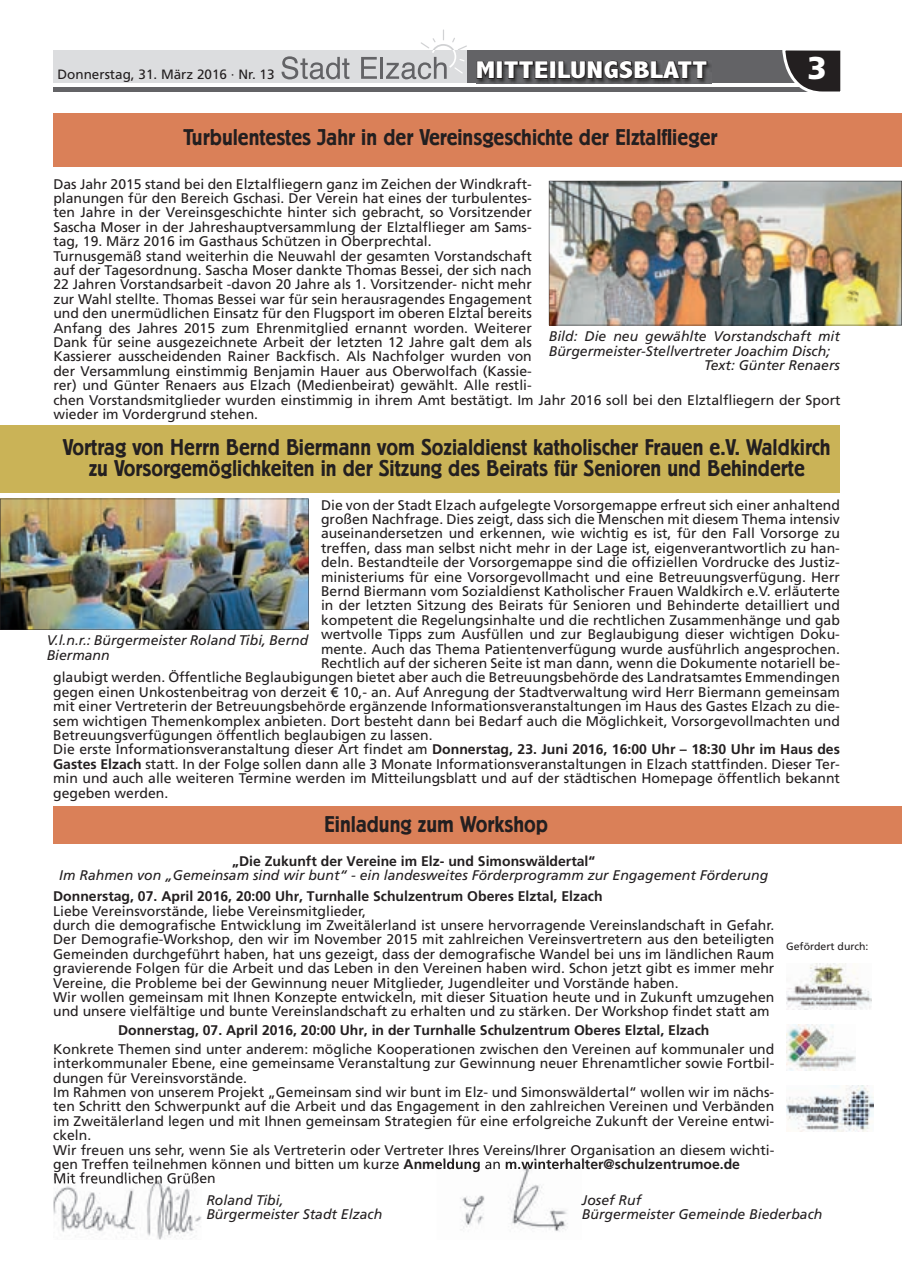
<style>
.page{position:relative;width:902px;height:1280px;background:#fff}
.page>*{position:absolute;margin:0;border:0;box-sizing:border-box;transform-origin:0 0}
.t1{font:900 31.5px "Frutiger";color:#fff}
.t2{font:800 condensed 24.45px "Abadi";letter-spacing:.01em;color:#fff;scale:1.26 1}
.t3{font:500 22.5px/21px "Berliner Grotesk BQ";color:#231f20;text-align:center}
.t4{font:13.95px/14.4px "Frutiger";color:#231f20}
.t5{font:italic 13.95px/14.4px "Frutiger";color:#231f20}
.t6{font:700 13.95px "Frutiger";color:#231f20}
.t7{font:13.5px "Frutiger";color:#231f20}
.t8{font:10.5px "Frutiger";color:#231f20}
.s1{font-family:"Gill Sans"}
.s2{font-weight:700}
</style>
<div class="page">
<div style="left:53px;top:51px;width:787px;height:32px;background:#dcdddf"></div>
<div style="left:467px;top:51px;width:361px;height:32px;background:#636366"></div>
<hr style="left:53px;top:87px;width:787px;height:4px;background:#636366">
<svg style="left:782px;top:50px;width:59px;height:42px;background:#434041"></svg>
<svg style="left:281px;top:56px;width:68px;height:23px"></svg>
<svg style="left:361px;top:57px;width:16px;height:22px"></svg>
<hr style="left:380px;top:57px;width:3px;height:22px;background:#636366">
<svg style="left:386px;top:29px;width:81px;height:50px"></svg>
<img style="left:478px;top:60px;width:233px;height:23px">
<svg style="left:476px;top:61px;width:231px;height:18px"></svg>
<div style="left:0;top:425px;width:839px;height:67px;background:#cab357"></div>
<div style="left:53px;top:113px;width:848px;height:53px;background:#da8058"></div>
<div style="left:53px;top:806px;width:848px;height:38px;background:#da8058"></div>
<img style="left:0;top:499px;width:308px;height:131px">
<img style="left:549px;top:181px;width:352px;height:144px">
<img style="left:786px;top:963px;width:85px;height:47px">
<img style="left:786px;top:1024px;width:69px;height:47px">
<img style="left:786px;top:1085px;width:87px;height:47px">
<img style="left:53px;top:1183px;width:148px;height:57px">
<img style="left:54px;top:1180px;width:147px;height:3px">
<img style="left:460px;top:1161px;width:117px;height:71px">
<img style="left:436px;top:1161px;width:43px;height:11px">
<img style="left:480px;top:1162px;width:21px;height:7px">
<img style="left:505px;top:1161px;width:76px;height:8px">
<p class="t7" style="left:57px;top:66px;width:219px">Donnerstag, 31. März 2016 · Nr. 13</p>
<h2 class="t2" style="left:476px;top:57px;width:185px">MITTEILUNGSBLATT</h2>
<h1 class="t1" style="left:807px;top:49px;width:21px">3</h1>
<h3 class="t3" style="left:183px;top:127px;width:535px">Turbulentestes Jahr in der Vereinsgeschichte der Elztalfliieger</h3>
<p class="t4" style="left:53px;top:176px;width:788px">Das Jahr 2015 stand bei den Elztalfliegern ganz im Zeichen der Windkraft-<br>planungen für den Bereich Gschasi. Der Verein hat eines der turbulentes-<br>ten Jahre in der Vereinsgeschichte hinter sich gebracht, so Vorsitzender<br>Sascha Moser in der Jahreshauptversammlung der Elztalflieger am Sams-<br>tag, 19. März 2016 im Gasthaus Schützen in Oberprechtal.<br>Turnusgemäß stand weiterhin die Neuwahl der gesamten Vorstandschaft<br>auf der Tagesordnung. Sascha Moser dankte Thomas Bessei, der sich nach<br>22 Jahren Vorstandsarbeit -davon 20 Jahre als 1. Vorsitzender- nicht mehr<br>zur Wahl stellte. Thomas Bessei war für sein herausragendes Engagement<br>und den unermüdlichen Einsatz für den Flugsport im oberen Elztal bereits<br>Anfang des Jahres 2015 zum Ehrenmitglied ernannt worden. Weiterer<br>Dank für seine ausgezeichnete Arbeit der letzten 12 Jahre galt dem als<br>Kassierer ausscheidenden Rainer Backfisch. Als Nachfolger wurden von<br>der Versammlung einstimmig Benjamin Hauer aus Oberwolfach (Kassie-<br>rer) und Günter Renaers aus Elzach (Medienbeirat) gewählt. Alle restli-<br>chen Vorstandsmitglieder wurden einstimmig in ihrem Amt bestätigt. Im Jahr 2016 soll bei den Elztalfliegern der Sport wieder im Vordergrund stehen.</p>
<h3 class="t3" style="left:63px;top:437px;width:769px">Vortrag von Herrn Bernd Biermann vom Sozialdienst katholischer Frauen e.V. Waldkirch zu Vorsorgemöglichkeiten in der Sitzung des Beirats für Senioren und Behinderte</h3>
<p class="t4" style="left:321px;top:497px;width:520px">Die von der Stadt Elzach aufgelegte Vorsorgemappe erfreut sich einer anhaltend</p>
<p class="t4" style="left:321px;top:512px;width:520px">großen Nachfrage. Dies zeigt, dass sich die Menschen mit diesem Thema intensiv</p>
<p class="t4" style="left:321px;top:526px;width:520px">auseinandersetzen und erkennen, wie wichtig es ist, für den Fall Vorsorge zu</p>
<p class="t4" style="left:321px;top:541px;width:520px">treffen, dass man selbst nicht mehr in der Lage ist, eigenverantwortlich zu han-</p>
<p class="t4" style="left:321px;top:555px;width:520px">deln. Bestandteile der Vorsorgemappe sind die offiziellen Vordrucke des Justiz-</p>
<p class="t4" style="left:321px;top:569px;width:520px">ministeriums für eine Vorsorgevollmacht und eine Betreuungsverfügung. Herr</p>
<p class="t4" style="left:321px;top:584px;width:520px">Bernd Biermann vom Sozialdienst Katholischer Frauen Waldkirch e.V. erläuterte</p>
<p class="t4" style="left:321px;top:598px;width:520px">in der letzten Sitzung des Beirats für Senioren und Behinderte detailliert und</p>
<p class="t4" style="left:321px;top:613px;width:520px">kompetent die Regelungsinhalte und die rechtlichen Zusammenhänge und gab</p>
<p class="t4" style="left:321px;top:627px;width:520px">wertvolle Tipps zum Ausfüllen und zur Beglaubigung dieser wichtigen Doku-</p>
<p class="t4" style="left:321px;top:641px;width:520px">mente. Auch das Thema Patientenverfügung wurde ausführlich angesprochen.</p>
<p class="t4" style="left:321px;top:656px;width:520px">Rechtlich auf der sicheren Seite ist man dann, wenn die Dokumente notariell be-</p>
<p class="t4" style="left:53px;top:670px;width:788px">glaubigt werden. Öffentliche Beglaubigungen bietet aber auch die Betreuungsbehörde des Landratsamtes Emmendingen</p>
<p class="t4" style="left:53px;top:685px;width:788px">gegen einen Unkostenbeitrag von derzeit <span class="s1">€</span> 10,- an. Auf Anregung der Stadtverwaltung wird Herr Biermann gemeinsam</p>
<p class="t4" style="left:53px;top:699px;width:788px">mit einer Vertreterin der Betreuungsbehörde ergänzende Informationsveranstaltungen im Haus des Gastes Elzach zu die-</p>
<p class="t4" style="left:53px;top:713px;width:788px">sem wichtigen Themenkomplex anbieten. Dort besteht dann bei Bedarf auch die Möglichkeit, Vorsorgevollmachten und</p>
<p class="t4" style="left:53px;top:728px;width:381px">Betreuungsverfügungen öffentlich beglaubigen zu lassen.</p>
<p class="t4" style="left:53px;top:742px;width:788px">Die erste Informationsveranstaltung dieser Art findet am <span class="s2">Donnerstag, 23. Juni 2016, 16:00 Uhr – 18:30 Uhr im Haus des</span></p>
<p class="t4" style="left:53px;top:757px;width:788px"><span class="s2">Gastes Elzach</span> statt. In der Folge sollen dann alle 3 Monate Informationsveranstaltungen in Elzach stattfinden. Dieser Ter-</p>
<p class="t4" style="left:53px;top:771px;width:788px">min und auch alle weiteren Termine werden im Mitteilungsblatt und auf der städtischen Homepage öffentlich bekannt</p>
<p class="t4" style="left:53px;top:785px;width:117px">gegeben werden.</p>
<p class="t5" style="left:549px;top:329px;width:292px">Bild: Die neu gewählte Vorstandschaft mit</p>
<p class="t5" style="left:549px;top:343px;width:283px">Bürgermeister-Stellvertreter Joachim Disch;</p>
<p class="t5" style="left:704px;top:358px;width:137px">Text: Günter Renaers</p>
<p class="t5" style="left:47px;top:633px;width:263px">V.l.n.r.: Bürgermeister Roland Tibi, Bernd<br>Biermann</p>
<h3 class="t3" style="left:324px;top:814px;width:225px">Einladung zum Workshop</h3>
<p class="t6" style="left:232px;top:853px;width:364px">„Die Zukunft der Vereine im Elz- und Simonswäldertal“</p>
<p class="t5" style="left:59px;top:868px;width:710px">Im Rahmen von „Gemeinsam sind wir bunt“ - ein landesweites Förderprogramm zur Engagement Förderung</p>
<p class="t6" style="left:53px;top:888px;width:551px">Donnerstag, 07. April 2016, 20:00 Uhr, Turnhalle Schulzentrum Oberes Elztal, Elzach</p>
<p class="t4" style="left:53px;top:903px;width:722px">Liebe Vereinsvorstände, liebe Vereinsmitglieder,<br>durch die demografische Entwicklung im Zweitälerland ist unsere hervorragende Vereinslandschaft in Gefahr.<br>Der Demografie-Workshop, den wir im November 2015 mit zahlreichen Vereinsvertretern aus den beteiligten Gemeinden durchgeführt haben, hat uns gezeigt, dass der demografische Wandel bei uns im ländlichen Raum gravierende Folgen für die Arbeit und das Leben in den Vereinen haben wird. Schon jetzt gibt es immer mehr Vereine, die Probleme bei der Gewinnung neuer Mitglieder, Jugendleiter und Vorstände haben.<br>Wir wollen gemeinsam mit Ihnen Konzepte entwickeln, mit dieser Situation heute und in Zukunft umzugehen und unsere vielfältige und bunte Vereinslandschaft zu erhalten und zu stärken. Der Workshop findet statt am</p>
<p class="t6" style="left:118px;top:1022px;width:593px">Donnerstag, 07. April 2016, 20:00 Uhr, in der Turnhalle Schulzentrum Oberes Elztal, Elzach</p>
<p class="t4" style="left:53px;top:1041px;width:722px">Konkrete Themen sind unter anderem: mögliche Kooperationen zwischen den Vereinen auf kommunaler und interkommunaler Ebene, eine gemeinsame Veranstaltung zur Gewinnung neuer Ehrenamtlicher sowie Fortbil&shy;dungen für Vereinsvorstände.<br>Im Rahmen von unserem Projekt „Gemeinsam sind wir bunt im Elz- und Simonswäldertal“ wollen wir im nächs&shy;ten Schritt den Schwerpunkt auf die Arbeit und das Engagement in den zahlreichen Vereinen und Verbänden im Zweitälerland legen und mit Ihnen gemeinsam Strategien für eine erfolgreiche Zukunft der Vereine entwi&shy;ckeln.<br>Wir freuen uns sehr, wenn Sie als Vertreterin oder Vertreter Ihres Vereins/Ihrer Organisation an diesem wichti&shy;gen Treffen teilnehmen können und bitten um kurze <span class="s2">Anmeldung</span> an <span class="s2">m.winterhalter@schulzentrumoe.de<br></span>Mit freundlichen Grüßen</p>
<p class="t8" style="left:786px;top:940px;width:84px">Gefördert durch:</p>
<p class="t5" style="left:206px;top:1192px;width:177px">Roland Tibi,<br>Bürgermeister Stadt Elzach</p>
<p class="t5" style="left:582px;top:1192px;width:242px">Josef Ruf<br>Bürgermeister Gemeinde Biederbach</p>
</div>
